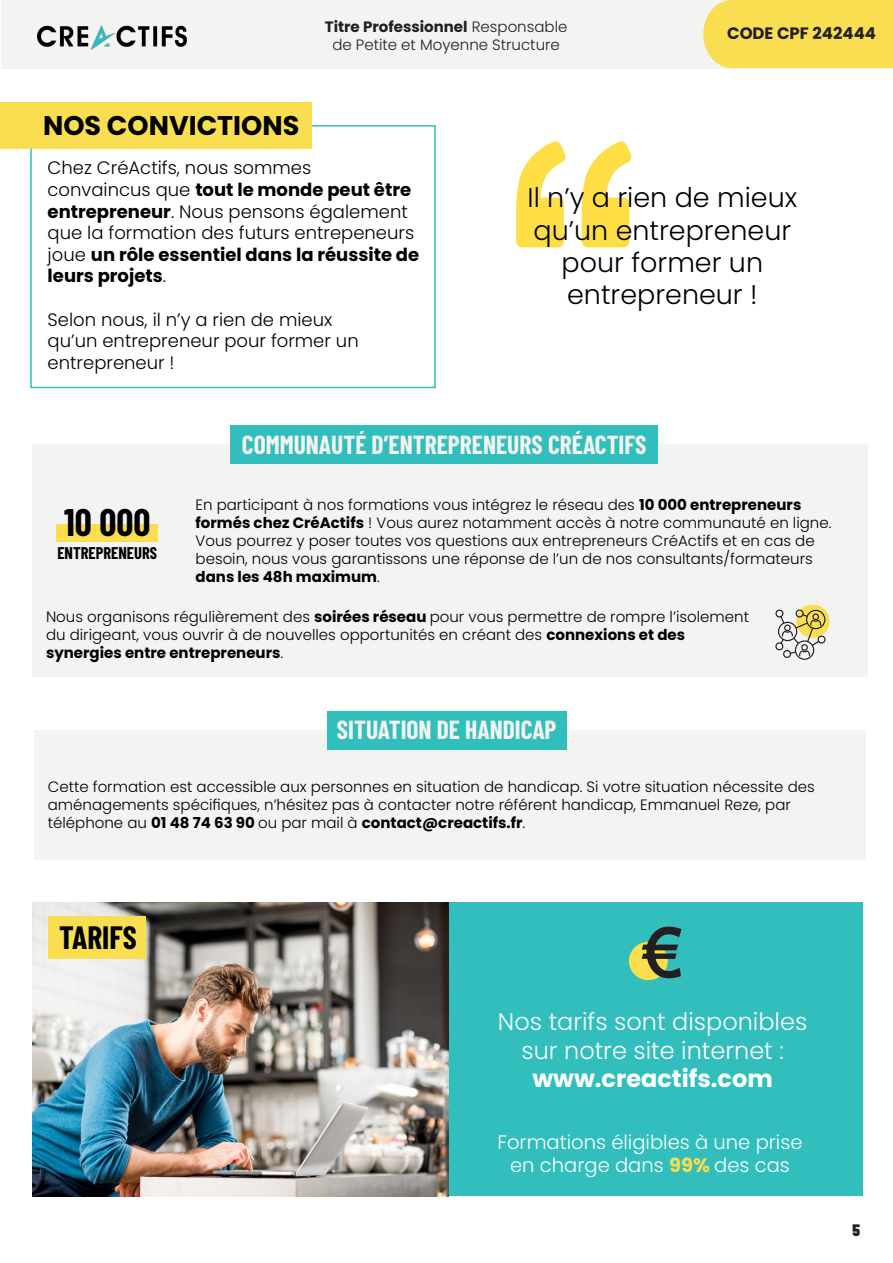
<style>
.page{position:relative;width:893px;height:1263px;background:#fff}
.page>*{position:absolute;margin:0;border:0;box-sizing:border-box;transform-origin:0 0}
.t1{font:700 37.5px "Barlow Condensed";color:#000001}
.t2{font:700 31.5px "Barlow Condensed";color:#000001}
.t3{font:300 27px/32.4px "Poppins";color:#000001;text-align:center}
.t4{font:700 27px "Poppins";color:#000001}
.t5{font:700 25.5px "Barlow Condensed";color:#f3f3f1}
.t6{font:300 24px "Poppins";color:#fff}
.t7{font:700 24px "Poppins";color:#fff}
.t8{font:300 19.5px/23.4px "Poppins";color:#fff;text-align:center}
.t9{font:300 18px/21.6px "Poppins";color:#000001}
.t10{font:700 16.5px "Barlow Condensed";color:#000001}
.t11{font:700 16.5px "Poppins";color:#231f20}
.t12{font:900 16.5px "Barlow Condensed";color:#231f20}
.t13{font:300 15px/18px "Poppins";color:#000001}
.t14{font:700 15px "Poppins";color:#231f20}
.t15{font:300 15px "Poppins";color:#231f20}
.s1{font-weight:300}
.s2{font-weight:700}
.s3{font-weight:700;color:#f8de50}
</style>
<div class="page">
<div style="left:447px;top:902px;width:416px;height:294px;background:#31bebc"></div>
<div style="left:629px;top:942px;width:39px;height:38px;background:#f9df4e;border-radius:50%"></div>
<svg style="left:642px;top:926px;width:39px;height:53px"></svg>
<div style="left:32px;top:444px;width:836px;height:233px;background:#f3f3f1"></div>
<div style="left:34px;top:730px;width:832px;height:130px;background:#f3f3f1"></div>
<div style="left:231px;top:425px;width:427px;height:39px;background:#31bebc"></div>
<div style="left:56px;top:524px;width:101px;height:18px;background:#f8de50"></div>
<div style="left:328px;top:711px;width:239px;height:39px;background:#31bebc"></div>
<img style="left:32px;top:902px;width:416px;height:294px">
<div style="left:48px;top:916px;width:98px;height:43px;background:#f8de50"></div>
<div style="left:2px;top:0;width:891px;height:68px;background:#f3f3f1"></div>
<img style="left:37px;top:25px;width:150px;height:25px">
<svg style="left:516px;top:141px;width:116px;height:106px"></svg>
<div style="left:30px;top:125px;width:406px;height:263px;border:2px solid #31bebc"></div>
<div style="left:0;top:102px;width:312px;height:47px;background:#f8de50"></div>
<svg style="left:796px;top:604px;width:33px;height:34px"></svg>
<div style="left:795px;top:640px;width:19px;height:20px;border:1px solid #1d1d1b;border-radius:50%"></div>
<div style="left:783px;top:650px;width:8px;height:8px;border:1px solid #1d1d1b;border-radius:50%"></div>
<svg style="left:775px;top:609px;width:52px;height:48px"></svg>
<div style="left:784px;top:624px;width:7px;height:7px;border:1px solid #1d1d1b;border-radius:2px"></div>
<div style="left:703px;top:0;width:190px;height:68px;background:#f8de50"></div>
<p class="t4" style="left:43px;top:110px;width:258px">NOS CONVICTIONS</p>
<p class="t14" style="left:325px;top:19px;width:244px">Titre Professionnel <span class="s1">Responsable</span></p>
<p class="t15" style="left:332px;top:37px;width:229px">de Petite et Moyenne Structure</p>
<p class="t11" style="left:727px;top:23px;width:150px">CODE CPF 242444</p>
<p class="t9" style="left:48px;top:157px;width:373px">Chez CréActifs, nous sommes<br>convaincus que <span class="s2">tout le monde peut être entrepreneur</span>. Nous pensons également que la formation des futurs entrepeneurs joue <span class="s2">un rôle essentiel dans la réussite de leurs projets</span>.</p>
<p class="t9" style="left:48px;top:309px;width:313px">Selon nous, il n’y a rien de mieux qu’un entrepreneur pour former un entrepreneur !</p>
<p class="t3" style="left:527px;top:182px;width:271px">Il n’y a rien de mieux qu’un entrepreneur pour former un entrepreneur !</p>
<p class="t1" style="left:64px;top:496px;width:88px">10 000</p>
<p class="t10" style="left:57px;top:541px;width:101px">ENTREPRENEURS</p>
<p class="t5" style="left:242px;top:427px;width:406px">COMMUNAUTÉ D’ENTREPRENEURS CRÉACTIFS</p>
<p class="t13" style="left:196px;top:496px;width:637px">En participant à nos formations vous intégrez le réseau des <span class="s2">10 000 entrepreneurs formés chez CréActifs</span> ! Vous aurez notamment accès à notre communauté en ligne.<br>Vous pourrez y poser toutes vos questions aux entrepreneurs CréActifs et en cas de besoin, nous vous garantissons une réponse de l’un de nos consultants/formateurs <span class="s2">dans les 48h maximum</span>.</p>
<p class="t13" style="left:46px;top:608px;width:704px">Nous organisons régulièrement des <span class="s2">soirées réseau</span> pour vous permettre de rompre l’isolement du dirigeant, vous ouvrir à de nouvelles opportunités en créant des <span class="s2">connexions et des synergies entre entrepreneurs</span>.</p>
<p class="t5" style="left:337px;top:712px;width:221px">SITUATION DE HANDICAP</p>
<p class="t13" style="left:48px;top:778px;width:769px">Cette formation est accessible aux personnes en situation de handicap. Si votre situation nécessite des aménagements spécifiques, n’hésitez pas à contacter notre référent handicap, Emmanuel Reze, par téléphone au <span class="s2">01 48 74 63 90</span> ou par mail à <span class="s2">contact@creactifs.fr</span>.</p>
<p class="t2" style="left:59px;top:915px;width:79px">TARIFS</p>
<p class="t6" style="left:498px;top:1007px;width:311px">Nos tarifs sont disponibles</p>
<p class="t6" style="left:521px;top:1036px;width:264px">sur notre site internet :</p>
<p class="t7" style="left:532px;top:1065px;width:242px">www.creactifs.com</p>
<p class="t8" style="left:497px;top:1130px;width:306px">Formations éligibles à une prise en charge dans <span class="s3">99%</span> des cas</p>
<p class="t12" style="left:852px;top:1218px;width:9px">5</p>
</div>
